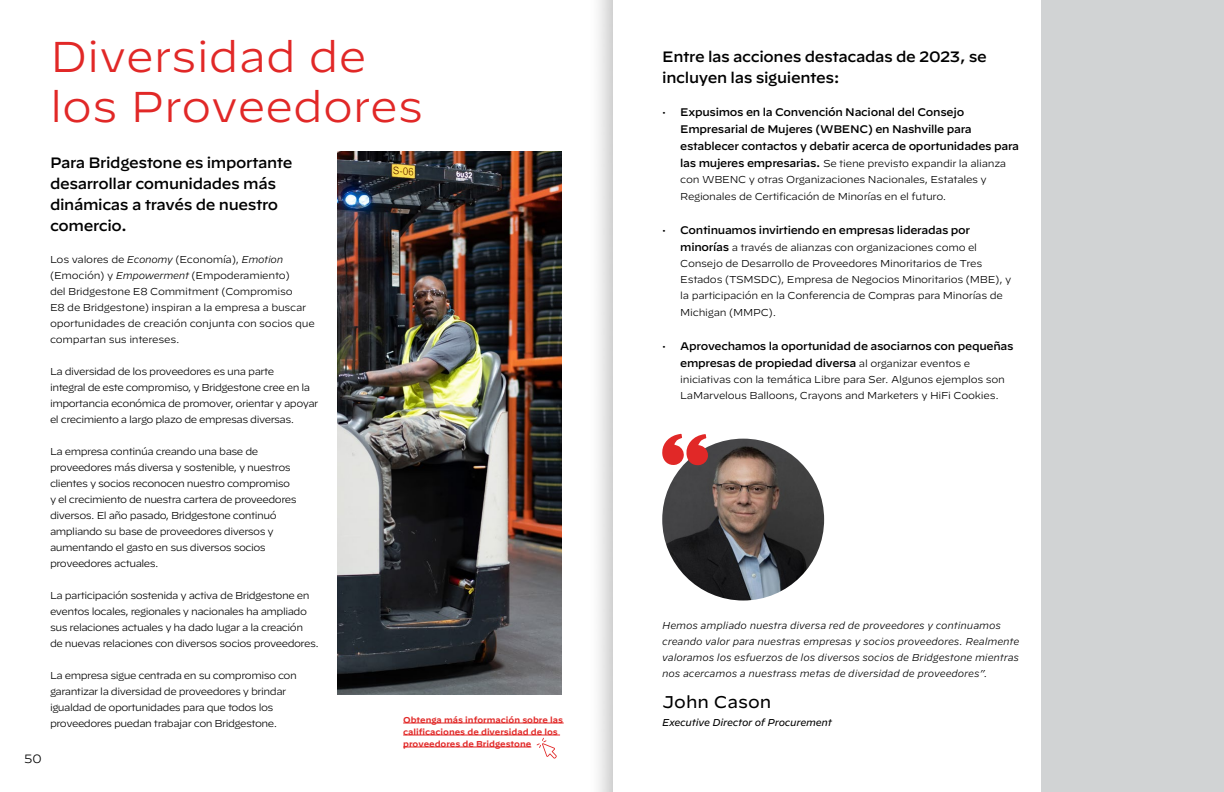
<style>
.page{position:relative;width:1224px;height:792px;background:#fff}
.page>*{position:absolute;margin:0;border:0;box-sizing:border-box;transform-origin:0 0}
.t1{font:300 43px/50px "Decimal";color:#e12827}
.t2{font:17px "Decimal";color:#000}
.t3{font:500 15px/21px "Decimal";letter-spacing:-.025em;color:#000}
.t4{font:300 12px "Decimal";color:#000}
.t5{font:500 11px/17px "Decimal";letter-spacing:-.025em;color:#000}
.t6{font:300 10px/16px "Decimal";letter-spacing:-.05em;color:#000}
.t7{font:300 10px/16px "Decimal";letter-spacing:-.025em;color:#000}
.t8{font:italic 300 10px/16px "Decimal";letter-spacing:-.01em;color:#000}
.t9{font:italic 10px "Decimal";letter-spacing:-.02em;color:#000}
.t10{font:600 8.5px/12px "Decimal";color:#e12827}
.s1{font-style:italic}
.s2{font-weight:300;font-size:10px}
.s3{font-weight:500;font-size:11px}
</style>
<div class="page">
<img style="left:337px;top:0;width:275px;height:792px">
<hr style="left:403px;top:722px;width:161px;height:1px;background:#e12827">
<hr style="left:403px;top:734px;width:157px;height:1px;background:#e12827">
<hr style="left:403px;top:746px;width:128px;height:1px;background:#e12827">
<svg style="left:537px;top:738px;width:20px;height:21px"></svg>
<img style="left:338px;top:151px;width:224px;height:544px">
<img style="left:662px;top:439px;width:162px;height:162px;border-radius:81px">
<svg style="left:662px;top:434px;width:47px;height:32px"></svg>
<div style="left:1041px;top:0;width:183px;height:792px;background:#d1d3d4"></div>
<p class="t4" style="left:24px;top:751px;width:19px">50</p>
<h1 class="t1" style="left:50px;top:33px;width:375px">Diversidad de los Proveedores</h1>
<h3 class="t3" style="left:50px;top:151px;width:244px">Para Bridgestone es importante desarrollar comunidades más dinámicas a través de nuestro comercio.</h3>
<p class="t7" style="left:50px;top:252px;width:266px">Los valores de <span class="s1">Economy</span> (Economía), <span class="s1">Emotion </span>(Emoción) y <span class="s1">Empowerment</span> (Empoderamiento)<br>del Bridgestone E8 Commitment (Compromiso<br>E8 de Bridgestone) inspiran a la empresa a buscar oportunidades de creación conjunta con socios que compartan sus intereses.</p>
<p class="t6" style="left:50px;top:364px;width:270px">La diversidad de los proveedores es una parte<br>integral de este compromiso, y Bridgestone cree en la importancia económica de promover, orientar y apoyar el crecimiento a largo plazo de empresas diversas.</p>
<p class="t6" style="left:50px;top:444px;width:248px">La empresa continúa creando una base de proveedores más diversa y sostenible, y nuestros clientes y socios reconocen nuestro compromiso y el crecimiento de nuestra cartera de proveedores diversos. El año pasado, Bridgestone continuó ampliando su base de proveedores diversos y aumentando el gasto en sus diversos socios proveedores actuales.</p>
<p class="t6" style="left:50px;top:588px;width:270px">La participación sostenida y activa de Bridgestone en eventos locales, regionales y nacionales ha ampliado sus relaciones actuales y ha dado lugar a la creación<br>de nuevas relaciones con diversos socios proveedores.</p>
<p class="t6" style="left:50px;top:668px;width:248px">La empresa sigue centrada en su compromiso con garantizar la diversidad de proveedores y brindar igualdad de oportunidades para que todos los proveedores puedan trabajar con Bridgestone.</p>
<p class="t10" style="left:403px;top:713px;width:161px">Obtenga más información sobre las calificaciones de diversidad de los proveedores de Bridgestone</p>
<h3 class="t3" style="left:662px;top:44px;width:326px">Entre las acciones destacadas de 2023, se incluyen las siguientes:</h3>
<p class="t5" style="left:680px;top:102px;width:340px;text-indent:-18px"><span class="s2">•</span> Expusimos en la Convención Nacional del Consejo<br>Empresarial de Mujeres (WBENC) en Nashville para establecer contactos y debatir acerca de oportunidades para</p>
<p class="t7" style="left:680px;top:156px;width:328px"><span class="s3">las mujeres empresarias.</span> Se tiene previsto expandir la alianza con WBENC y otras Organizaciones Nacionales, Estatales y</p>
<p class="t7" style="left:680px;top:189px;width:268px">Regionales de Certificación de Minorías en el futuro.</p>
<p class="t5" style="left:662px;top:220px;width:309px"><span class="s2">•</span> Continuamos invirtiendo en empresas lideradas por</p>
<p class="t7" style="left:680px;top:240px;width:333px"><span class="s3">minorías</span> a través de alianzas con organizaciones como el Consejo de Desarrollo de Proveedores Minoritarios de Tres Estados (TSMSDC), Empresa de Negocios Minoritarios (MBE), y la participación en la Conferencia de Compras para Minorías de</p>
<p class="t7" style="left:680px;top:305px;width:97px">Michigan (MMPC).</p>
<p class="t5" style="left:680px;top:336px;width:335px;text-indent:-18px"><span class="s2">•</span> Aprovechamos la oportunidad de asociarnos con pequeñas empresas de propiedad diversa <span class="s2">al organizar eventos e</span></p>
<p class="t7" style="left:680px;top:372px;width:326px">iniciativas con la temática Libre para Ser. Algunos ejemplos son<br>LaMarvelous Balloons, Crayons and Marketers y HiFi Cookies.</p>
<p class="t8" style="left:662px;top:616px;width:359px">Hemos ampliado nuestra diversa red de proveedores y continuamos creando valor para nuestras empresas y socios proveedores. Realmente valoramos los esfuerzos de los diversos socios de Bridgestone mientras nos acercamos a nuestrass metas de diversidad de proveedores”.</p>
<h2 class="t2" style="left:662px;top:692px;width:111px">John Cason</h2>
<p class="t9" style="left:662px;top:713px;width:171px">Executive Director of Procurement</p>
</div>
